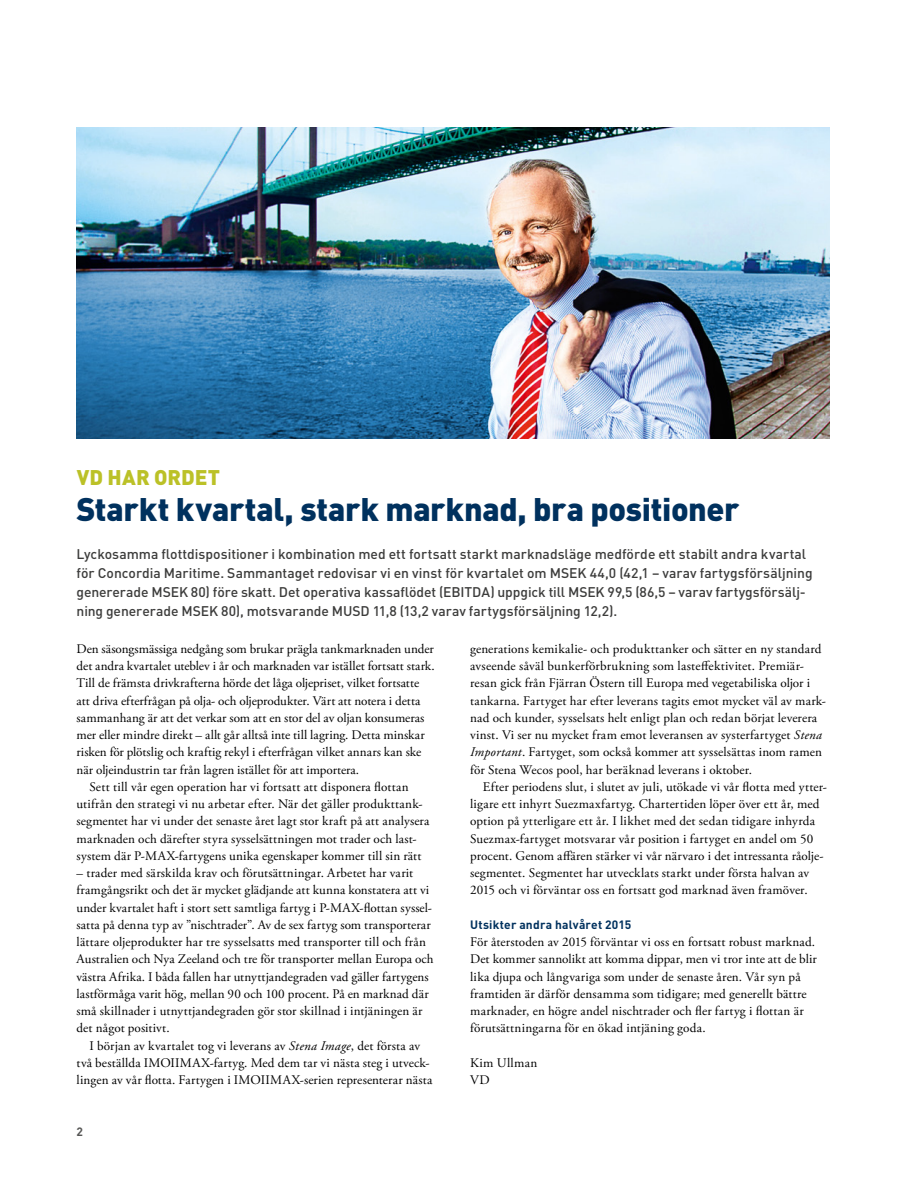
<style>
.page{position:relative;width:902px;height:1191px;background:#fff}
.page>*{position:absolute;margin:0;border:0;box-sizing:border-box;transform-origin:0 0}
.t1{font:900 32.25px "DINOT";letter-spacing:-.01em;color:#00315e}
.t2{font:900 21px "DINOT";letter-spacing:.005em;color:#bbc127}
.t3{font:500 13.8px/18.8px "DINOT";color:#3c3c3b}
.t4{font:13.2px/17.2px "Adobe Garamond Pro";letter-spacing:.01em;color:#000}
.t5{font:700 12px "DINOT";letter-spacing:.015em;color:#00315e}
.t6{font:700 12px "DINOT";color:#575756}
.s1{font-style:italic}
</style>
<div class="page">
<img style="left:77px;top:128px;width:752px;height:310px">
<h2 class="t2" style="left:77px;top:463px;width:145px">VD HAR ORDET</h2>
<h1 class="t1" style="left:77px;top:487px;width:664px">Starkt kvartal, stark marknad, bra positioner</h1>
<p class="t3" style="left:77px;top:544px;width:737px">Lyckosamma flottdispositioner i kombination med ett fortsatt starkt marknadsläge medförde ett stabilt andra kvartal för Concordia Maritime. Sammantaget redovisar vi en vinst för kvartalet om MSEK 44,0 (42,1 – varav fartygsförsäljning genererade MSEK 80) före skatt. Det operativa kassaflödet (EBITDA) uppgick till MSEK 99,5 (86,5 – varav fartygsförsälj&shy;ning genererade MSEK 80), motsvarande MUSD 11,8 (13,2 varav fartygsförsäljning 12,2).</p>
<p class="t4" style="left:77px;top:640px;width:359px">Den säsongsmässiga nedgång som brukar prägla tankmarknaden under</p>
<p class="t4" style="left:77px;top:658px;width:359px">det andra kvartalet uteblev i år och marknaden var istället fortsatt stark.</p>
<p class="t4" style="left:77px;top:675px;width:344px">Till de främsta drivkrafterna hörde det låga oljepriset, vilket fortsatte</p>
<p class="t4" style="left:77px;top:692px;width:345px">att driva efterfrågan på olja- och oljeprodukter. Värt att notera i detta</p>
<p class="t4" style="left:77px;top:709px;width:349px">sammanhang är att det verkar som att en stor del av oljan konsumeras</p>
<p class="t4" style="left:77px;top:727px;width:349px">mer eller mindre direkt – allt går alltså inte till lagring. Detta minskar</p>
<p class="t4" style="left:77px;top:744px;width:346px">risken för plötslig och kraftig rekyl i efterfrågan vilket annars kan ske</p>
<p class="t4" style="left:77px;top:761px;width:284px">när oljeindustrin tar från lagren istället för att importera.</p>
<p class="t4" style="left:89px;top:778px;width:321px">Sett till vår egen operation har vi fortsatt att disponera flottan</p>
<p class="t4" style="left:77px;top:796px;width:346px">utifrån den strategi vi nu arbetar efter. När det gäller produkttank-</p>
<p class="t4" style="left:77px;top:813px;width:354px">segmentet har vi under det senaste året lagt stor kraft på att analysera</p>
<p class="t4" style="left:77px;top:830px;width:340px">marknaden och därefter styra sysselsättningen mot trader och last-</p>
<p class="t4" style="left:77px;top:847px;width:346px">system där P-MAX-fartygens unika egenskaper kommer till sin rätt</p>
<p class="t4" style="left:77px;top:864px;width:358px">– trader med särskilda krav och förutsättningar. Arbetet har varit framgångsrikt och det är mycket glädjande att kunna konstatera att vi under kvartalet haft i stort sett samtliga fartyg i P-MAX-flottan syssel&shy;satta på denna typ av ”nischtrader”. Av de sex fartyg som transporterar lättare oljeprodukter har tre sysselsatts med transporter till och från Australien och Nya Zeeland och tre för transporter mellan Europa och västra Afrika. I båda fallen har utnyttjandegraden vad gäller fartygens lastförmåga varit hög, mellan 90 och 100 procent. På en marknad där små skillnader i utnyttjandegraden gör stor skillnad i intjäningen är det något positivt.</p>
<p class="t4" style="left:77px;top:1037px;width:357px;text-align:center">I början av kvartalet tog vi leverans av <span class="s1">Stena Image</span>, det första av<br>två beställda IMOIIMAX-fartyg. Med dem tar vi nästa steg i utveck&shy;lingen av vår flotta. Fartygen i IMOIIMAX-serien representerar nästa</p>
<p class="t6" style="left:77px;top:1123px;width:8px">2</p>
<p class="t4" style="left:470px;top:640px;width:357px">generations kemikalie- och produkttanker och sätter en ny standard avseende såväl bunkerförbrukning som lasteffektivitet. Premiär&shy;resan gick från Fjärran Östern till Europa med vegetabiliska oljor i tankarna. Fartyget har efter leverans tagits emot mycket väl av mark&shy;nad och kunder, sysselsats helt enligt plan och redan börjat leverera vinst. Vi ser nu mycket fram emot leveransen av systerfartyget <span class="s1">Stena Important</span>. Fartyget, som också kommer att sysselsättas inom ramen för Stena Wecos pool, har beräknad leverans i oktober.</p>
<p class="t4" style="left:470px;top:778px;width:358px;text-indent:13px">Efter periodens slut, i slutet av juli, utökade vi vår flotta med ytter&shy;ligare ett inhyrt Suezmaxfartyg. Chartertiden löper över ett år, med option på ytterligare ett år. I likhet med det sedan tidigare inhyrda Suezmax-fartyget motsvarar vår position i fartyget en andel om 50 procent. Genom affären stärker vi vår närvaro i det intressanta råolje&shy;segmentet. Segmentet har utvecklats starkt under första halvan av 2015 och vi förväntar oss en fortsatt god marknad även framöver.</p>
<p class="t5" style="left:470px;top:916px;width:162px">Utsikter andra halvåret 2015</p>
<p class="t4" style="left:470px;top:934px;width:348px">För återstoden av 2015 förväntar vi oss en fortsatt robust marknad.<br>Det kommer sannolikt att komma dippar, men vi tror inte att de blir lika djupa och långvariga som under de senaste åren. Vår syn på framtiden är därför densamma som tidigare; med generellt bättre marknader, en högre andel nischtrader och fler fartyg i flottan är förutsättningarna för en ökad intjäning goda.</p>
<p class="t4" style="left:470px;top:1054px;width:69px">Kim Ullman<br>VD</p>
</div>
